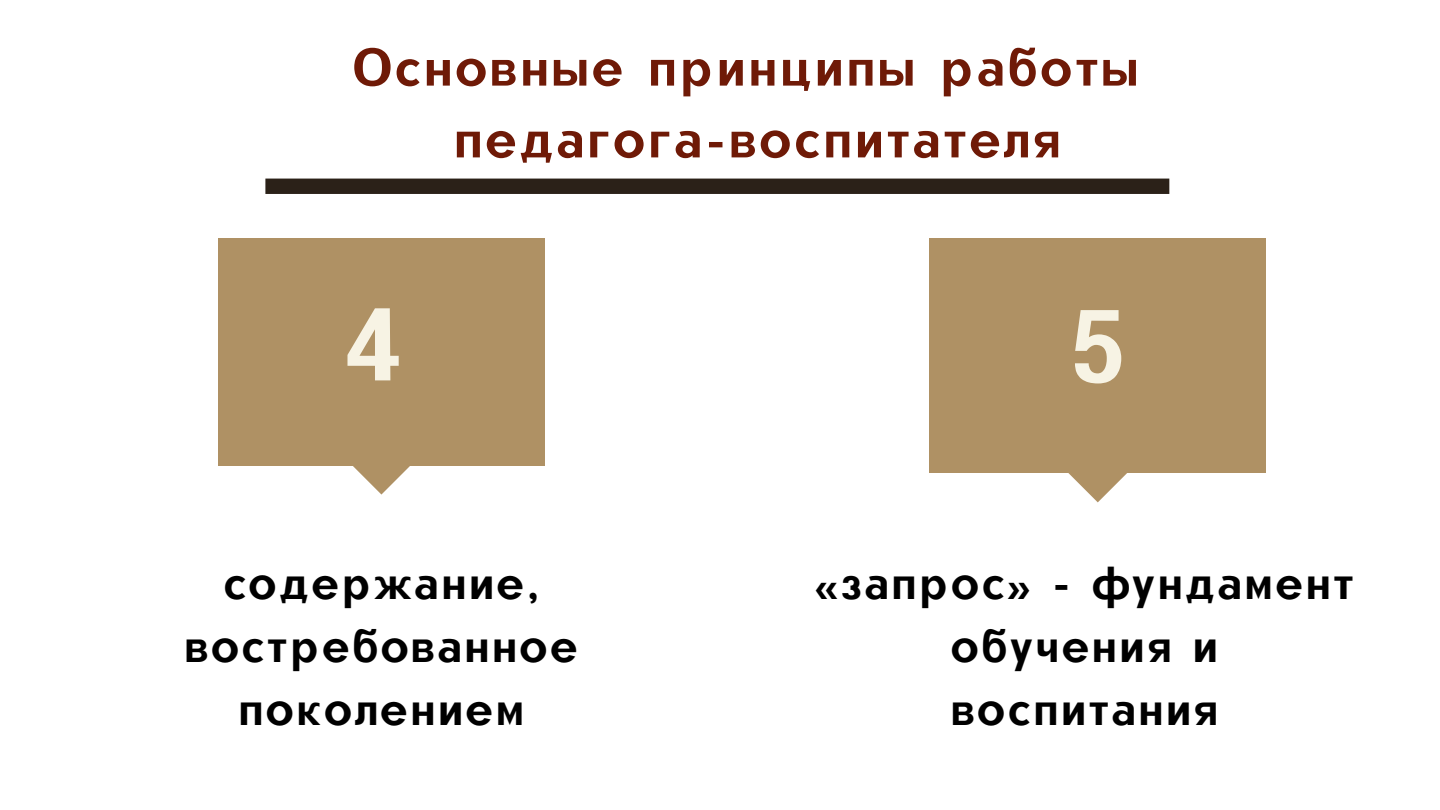
<style>
.page{position:relative;width:1440px;height:810px;background:#fff}
.page>*{position:absolute;margin:0;border:0;box-sizing:border-box;transform-origin:0 0}
.t1{font:100px "CAT Neuzeit";color:#f7f3e4}
.t2{font:51.4px/71.8px "CAT Neuzeit";letter-spacing:.06em;color:#6f1a07;text-align:center}
.t3{font:45px/63px "CAT Neuzeit";letter-spacing:.06em;color:#000;text-align:center}
</style>
<div class="page">
<div style="left:930px;top:238px;width:336px;height:235px;background:#af9164"></div>
<svg style="left:1068px;top:473px;width:59px;height:29px"></svg>
<div style="left:218px;top:238px;width:327px;height:228px;background:#af9164"></div>
<svg style="left:353px;top:466px;width:57px;height:29px"></svg>
<div style="left:265px;top:179px;width:904px;height:15px;background:#2b2118"></div>
<p class="t2" style="left:353px;top:31px;width:787px">Основные принципы работы педагога-воспитателя</p>
<h1 class="t1" style="left:344px;top:282px;width:60px">4</h1>
<h1 class="t1" style="left:1072px;top:284px;width:54px">5</h1>
<p class="t3" style="left:185px;top:551px;width:394px">содержание, востребованное поколением</p>
<p class="t3" style="left:815px;top:551px;width:540px">«запрос» - фундамент обучения и воспитания</p>
</div>
